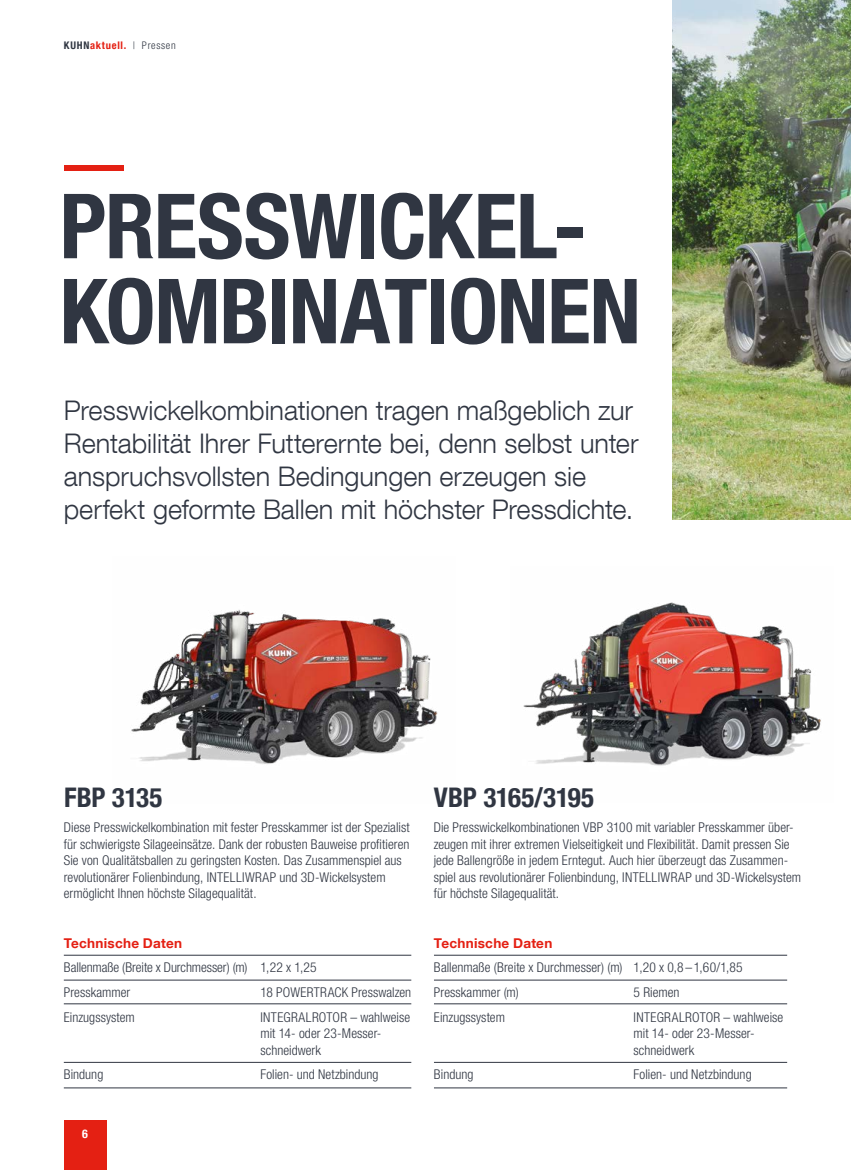
<style>
.page{position:relative;width:851px;height:1170px;background:#fff}
.page>*{position:absolute;margin:0;border:0;box-sizing:border-box;transform-origin:0 0}
.A4_H1{font:700 condensed 90px/85.1px "Helvetica Neue LT Com";letter-spacing:-.015em;color:#303642}
.A4_Intro{font:300 27px/33px "Helvetica Neue LT Com";letter-spacing:-.005em;color:#303642}
.A4_H2{font:700 condensed 27px "Helvetica Neue LT Com";letter-spacing:-.005em;color:#303642}
.A4_Copy{font:300 condensed 13.5px/16.5px "Helvetica Neue LT Com";letter-spacing:.005em;color:#303642}
.A4_Copy_Tabelle{font:300 condensed 13.5px/16.5px "Helvetica Neue LT Com";letter-spacing:.005em;color:#303642}
.A4_H4{font:700 13.5px "Helvetica Neue LT Com";letter-spacing:.02em;color:#e42013}
.t1{font:700 condensed 12px "Helvetica Neue LT Com";color:#fff}
.t2{font:700 condensed 10.5px "Helvetica Neue LT Com";letter-spacing:.07em;color:#e42013}
.s1{color:#303642}
.s2{font-weight:300;color:#303642}
</style>
<div class="page">
<img style="left:131px;top:610px;width:307px;height:154px">
<img style="left:523px;top:602px;width:298px;height:164px">
<hr style="left:64px;top:979px;width:347px;height:1px;background:#303642">
<hr style="left:434px;top:979px;width:353px;height:1px;background:#303642">
<hr style="left:64px;top:954px;width:347px;height:1px;background:#303642">
<hr style="left:434px;top:954px;width:353px;height:1px;background:#303642">
<hr style="left:64px;top:1003px;width:347px;height:1px;background:#303642">
<hr style="left:434px;top:1003px;width:353px;height:1px;background:#303642">
<hr style="left:64px;top:1061px;width:347px;height:1px;background:#303642">
<hr style="left:434px;top:1061px;width:353px;height:1px;background:#303642">
<hr style="left:64px;top:1087px;width:347px;height:1px;background:#303642">
<hr style="left:434px;top:1087px;width:353px;height:1px;background:#303642">
<img style="left:672px;top:0;width:178px;height:519px">
<div style="left:64px;top:165px;width:59px;height:6px;background:#e42013"></div>
<div style="left:64px;top:1120px;width:42px;height:49px;background:#e42013"></div>
<img style="left:772px;top:0;width:78px;height:239px">
<p class="t2" style="left:64px;top:39px;width:113px"><span class="s1">KUHN</span>aktuell. <span class="s2">| Pressen</span></p>
<p class="A4_H1" style="left:60px;top:184px;width:583px">PRESSWICKEL-<br>KOMBINATIONEN</p>
<p class="A4_Intro" style="left:64px;top:393px;width:576px">Presswickelkombinationen tragen maßgeblich zur Rentabilität Ihrer Futterernte bei, denn selbst unter anspruchsvollsten Bedingungen erzeugen sie perfekt geformte Ballen mit höchster Pressdichte.</p>
<p class="A4_H2" style="left:64px;top:781px;width:100px">FBP 3135</p>
<p class="A4_H2" style="left:434px;top:781px;width:161px">VBP 3165/3195</p>
<p class="A4_Copy" style="left:64px;top:819px;width:347px">Diese Presswickelkombination mit fester Presskammer ist der Spezialist für schwierigste Silageeinsätze. Dank der robusten Bauweise profitieren Sie von Qualitätsballen zu geringsten Kosten. Das Zusammenspiel aus revolutionärer Folienbindung, INTELLIWRAP und 3D-Wickelsystem ermöglicht Ihnen höchste Silagequalität.</p>
<p class="A4_Copy" style="left:433px;top:819px;width:369px">Die Presswickelkombinationen VBP 3100 mit variabler Presskammer über&shy;zeugen mit ihrer extremen Vielseitigkeit und Flexibilität. Damit pressen Sie jede Ballengröße in jedem Erntegut. Auch hier überzeugt das Zusammen&shy;spiel aus revolutionärer Folienbindung, INTELLIWRAP und 3D-Wickelsystem für höchste Silagequalität.</p>
<p class="A4_H4" style="left:64px;top:934px;width:120px">Technische Daten</p>
<p class="A4_H4" style="left:434px;top:934px;width:120px">Technische Daten</p>
<p class="A4_Copy_Tabelle" style="left:64px;top:959px;width:254px">Ballenmaße (Breite x Durchmesser) (m) 1,22 x 1,25</p>
<p class="A4_Copy_Tabelle" style="left:434px;top:959px;width:310px">Ballenmaße (Breite x Durchmesser) (m) 1,20 x 0,8 –1,60/1,85</p>
<p class="A4_Copy_Tabelle" style="left:64px;top:983px;width:68px">Presskammer</p>
<p class="A4_Copy_Tabelle" style="left:260px;top:983px;width:152px">18 POWERTRACK Presswalzen</p>
<p class="A4_Copy_Tabelle" style="left:434px;top:983px;width:86px">Presskammer (m)</p>
<p class="A4_Copy_Tabelle" style="left:633px;top:983px;width:47px">5 Riemen</p>
<p class="A4_Copy_Tabelle" style="left:64px;top:1008px;width:72px">Einzugssystem</p>
<p class="A4_Copy_Tabelle" style="left:260px;top:1008px;width:151px">INTEGRALROTOR – wahlweise mit 14- oder 23-Messer&shy;schneidwerk</p>
<p class="A4_Copy_Tabelle" style="left:434px;top:1008px;width:72px">Einzugssystem</p>
<p class="A4_Copy_Tabelle" style="left:633px;top:1008px;width:151px">INTEGRALROTOR – wahlweise mit 14- oder 23-Messer&shy;schneidwerk</p>
<p class="A4_Copy_Tabelle" style="left:64px;top:1066px;width:41px">Bindung</p>
<p class="A4_Copy_Tabelle" style="left:260px;top:1066px;width:119px">Folien- und Netzbindung</p>
<p class="A4_Copy_Tabelle" style="left:434px;top:1066px;width:41px">Bindung</p>
<p class="A4_Copy_Tabelle" style="left:633px;top:1066px;width:119px">Folien- und Netzbindung</p>
<p class="t1" style="left:82px;top:1126px;width:7px">6</p>
</div>
